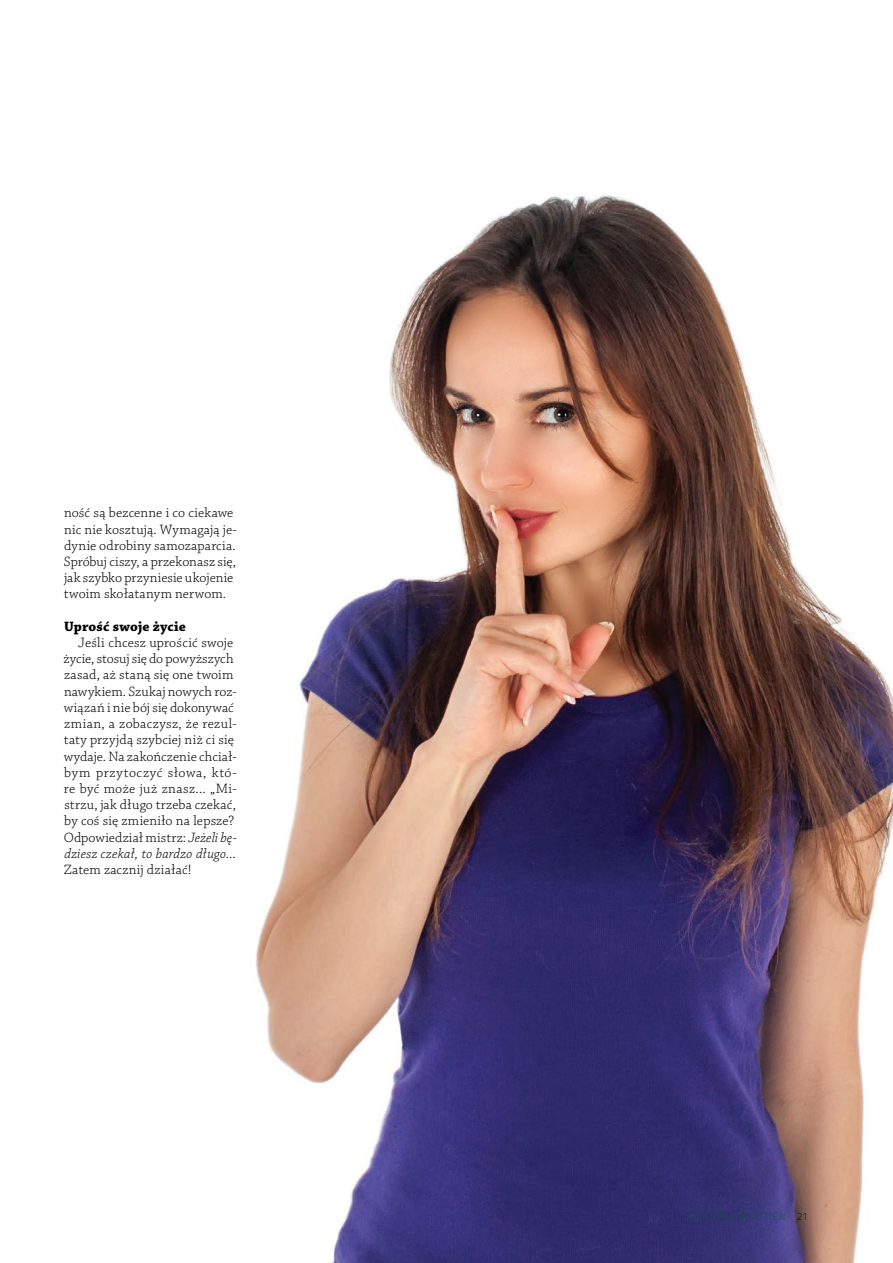
<style>
.page{position:relative;width:893px;height:1263px;background:#fff}
.page>*{position:absolute;margin:0;border:0;box-sizing:border-box;transform-origin:0 0}
.t1{font:300 14.25px/16.2px "Chaparral Pro";letter-spacing:.015em;color:#000}
.t2{font:700 14.25px "Chaparral Pro";letter-spacing:.01em;color:#000}
.t3{font:10.5px "Titillium Title 12";letter-spacing:.035em;color:#00562b}
.s1{font-style:italic}
.s2{font-family:"Chaparral Pro"}
.s3{color:#000}
</style>
<div class="page">
<img style="left:255px;top:194px;width:638px;height:1069px">
<p class="t1" style="left:64px;top:505px;width:174px">ność są bezcenne i co ciekawe nic nie kosztują. Wymagają je&shy;dynie odrobiny samozaparcia.<br>Spróbuj ciszy, a przekonasz się, jak szybko przyniesie ukojenie twoim skołatanym nerwom.</p>
<p class="t2" style="left:64px;top:618px;width:123px">Uprość swoje życie</p>
<p class="t1" style="left:64px;top:635px;width:175px;text-indent:15px">Jeśli chcesz uprościć swoje życie, stosuj się do powyższych zasad, aż staną się one twoim nawykiem. Szukaj nowych roz&shy;wiązań i nie bój się dokonywać zmian, a zobaczysz, że rezul&shy;taty przyjdą szybciej niż ci się wydaje. Na zakończenie chciał&shy;bym przytoczyć słowa, któ&shy;re być może już znasz... „Mi&shy;strzu, jak długo trzeba czekać, by coś się zmieniło na lepsze?<br>Odpowiedział mistrz: <span class="s1">Jeżeli bę&shy;dziesz czekał, to bardzo długo.</span>..<br>Zatem zacznij działać!</p>
<p class="t3" style="left:677px;top:1209px;width:133px">LISTOPAD <span class="s2">›</span> GRUDZIEŃ <span class="s3">21</span></p>
</div>
